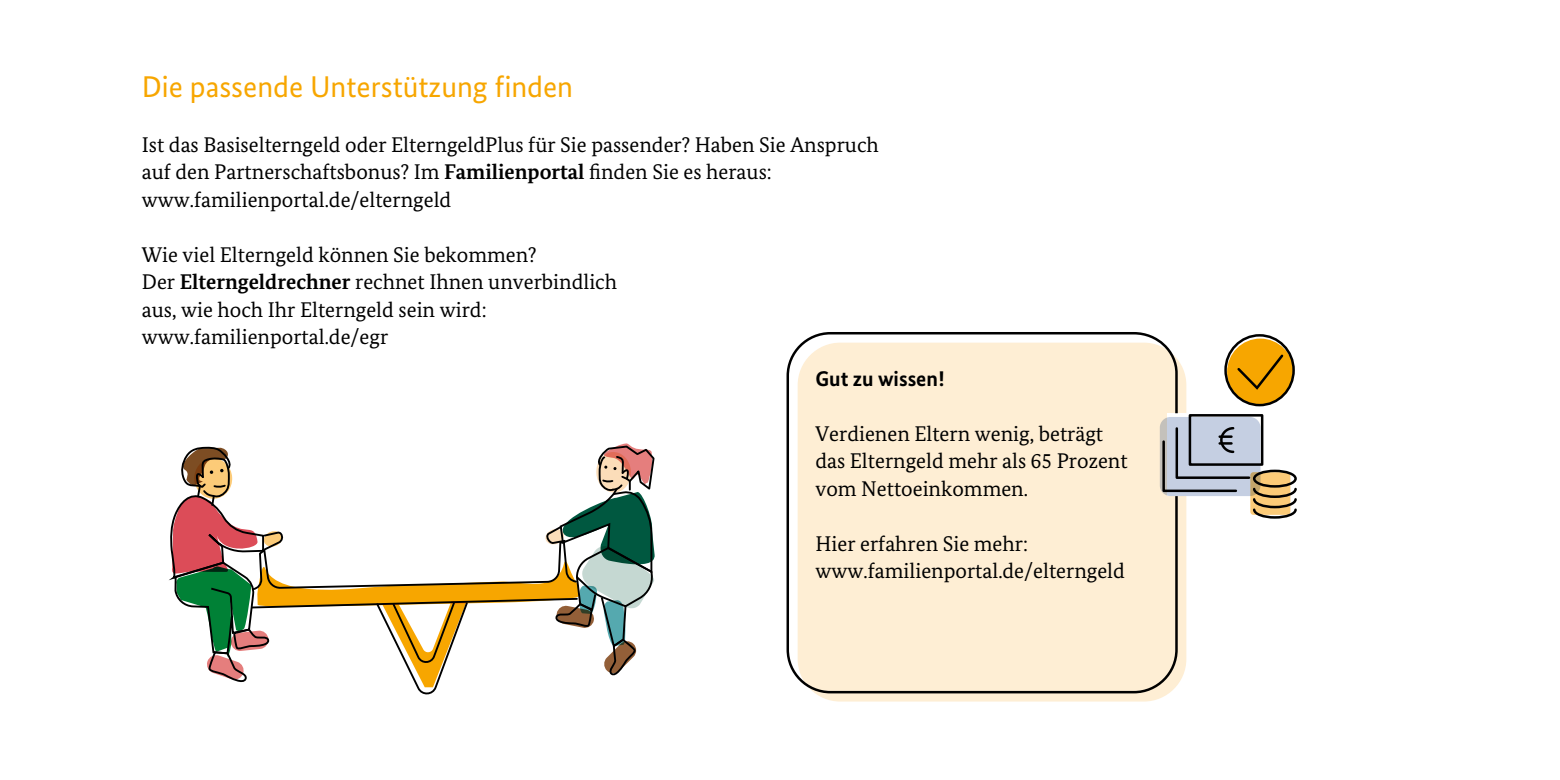
<style>
.page{position:relative;width:1560px;height:780px;background:#fff}
.page>*{position:absolute;margin:0;border:0;box-sizing:border-box;transform-origin:0 0}
.t1{font:30px "Bundes Sans";color:#f7a600}
.t2{font:21.25px/27.5px "Bundes Serif";color:#000}
.t3{font:700 21.25px "Bundes Sans";color:#000}
.s1{font-weight:700}
</style>
<div class="page">
<svg style="left:169px;top:443px;width:486px;height:252px"></svg>
<div style="left:797px;top:342px;width:389px;height:359px;background:#feeed4;border-radius:43px"></div>
<div style="left:1159px;top:417px;width:101px;height:79px;background:#c5cfe2;border-radius:11px"></div>
<div style="left:1224px;top:334px;width:70px;height:72px;border:2px solid #000;border-radius:50%"></div>
<svg style="left:1226px;top:338px;width:67px;height:67px;background:#e19a09"></svg>
<div style="left:786px;top:332px;width:391px;height:361px;border:2px solid #000;border-radius:42px"></div>
<div style="left:1188px;top:414px;width:75px;height:52px;border:2px solid #000"></div>
<svg style="left:1160px;top:425px;width:137px;height:95px"></svg>
<svg style="left:1234px;top:352px;width:51px;height:39px;background:#e19700"></svg>
<h2 class="t1" style="left:142px;top:68px;width:433px">Die passende Unterstützung finden</h2>
<p class="t2" style="left:142px;top:130px;width:738px">Ist das Basiselterngeld oder ElterngeldPlus für Sie passender? Haben Sie Anspruch auf den Partnerschaftsbonus? Im <span class="s1">Familienportal</span> finden Sie es heraus: www.familienportal.de/elterngeld</p>
<p class="t2" style="left:142px;top:240px;width:477px">Wie viel Elterngeld können Sie bekommen?<br>Der <span class="s1">Elterngeldrechner</span> rechnet Ihnen unverbindlich aus, wie hoch Ihr Elterngeld sein wird: www.familienportal.de/egr</p>
<h3 class="t3" style="left:815px;top:365px;width:131px">Gut zu wissen!</h3>
<p class="t2" style="left:815px;top:419px;width:314px">Verdienen Eltern wenig, beträgt das Elterngeld mehr als 65 Prozent vom Nettoeinkommen.</p>
<p class="t2" style="left:815px;top:529px;width:311px">Hier erfahren Sie mehr: www.familienportal.de/elterngeld</p>
</div>
